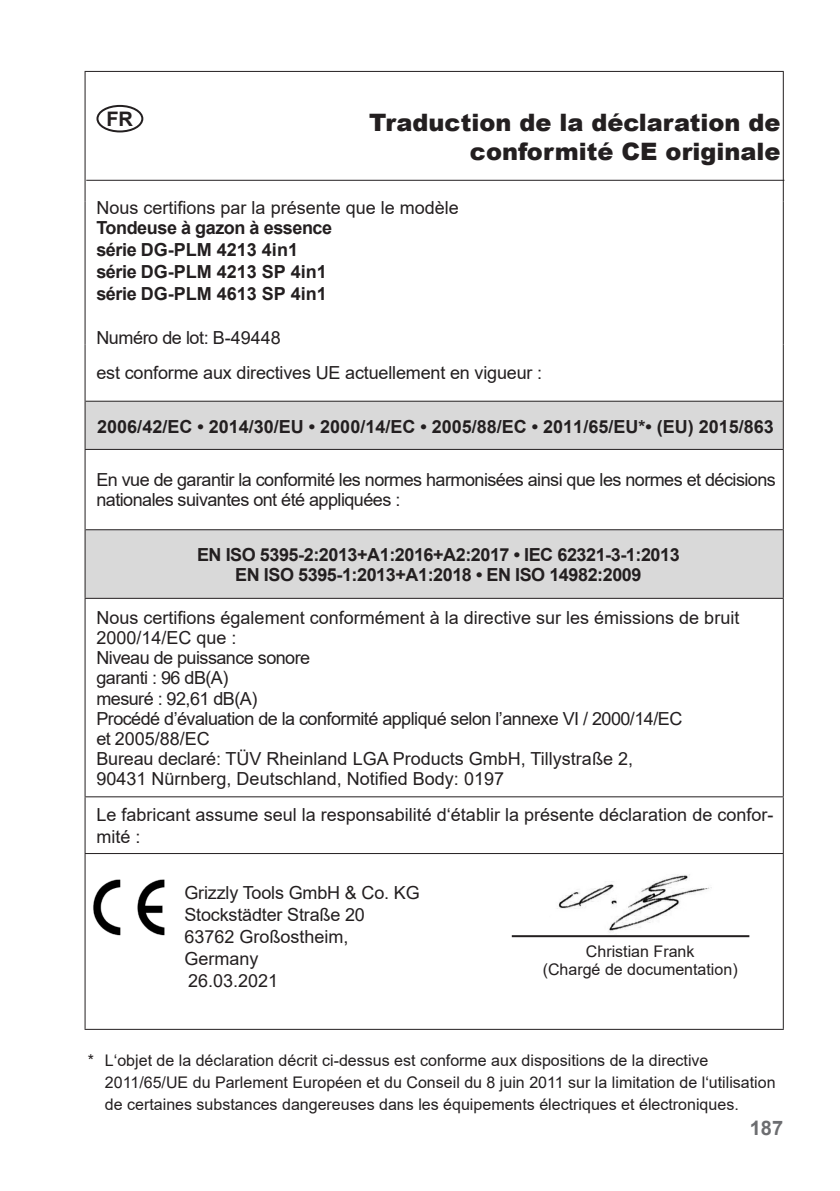
<style>
.page{position:relative;width:840px;height:1191px;background:#fff}
.page>*{position:absolute;margin:0;border:0;box-sizing:border-box;transform-origin:0 0}
.Überschrift_CE{font:900 24px "Arial";color:#231f20}
.t1{font:700 20px "Arial";color:#6c6d70}
.t2{font:700 20px "Arial";color:#231f20}
.CE-Text{font:18px/22px "Arial";letter-spacing:-.01em;color:#231f20}
.CE-Text-2{font:18px/20px "Arial";letter-spacing:-.03em;color:#231f20}
.CE-Text-3{font:700 18px/22px "Arial";color:#231f20}
.CE-Text-4{font:700 18px "Arial";letter-spacing:-.025em;color:#231f20}
.CE-Text-5{font:16px/22px "Arial";color:#231f20}
</style>
<div class="page">
<svg style="left:85px;top:402px;width:697px;height:196px;fill:#d9d9d9"></svg>
<hr style="left:84px;top:201px;width:1px;height:143px;background:#231f20">
<hr style="left:782px;top:201px;width:1px;height:143px;background:#231f20">
<hr style="left:84px;top:344px;width:1px;height:57px;background:#231f20">
<hr style="left:782px;top:344px;width:1px;height:57px;background:#231f20">
<hr style="left:84px;top:401px;width:1px;height:48px;background:#231f20">
<hr style="left:782px;top:401px;width:1px;height:48px;background:#231f20">
<hr style="left:84px;top:449px;width:699px;height:1px;background:#231f20">
<hr style="left:84px;top:450px;width:1px;height:80px;background:#231f20">
<hr style="left:782px;top:450px;width:1px;height:80px;background:#231f20">
<hr style="left:782px;top:530px;width:1px;height:68px;background:#231f20">
<hr style="left:84px;top:598px;width:699px;height:1px;background:#231f20">
<hr style="left:84px;top:599px;width:1px;height:197px;background:#231f20">
<hr style="left:782px;top:599px;width:1px;height:197px;background:#231f20">
<hr style="left:84px;top:796px;width:699px;height:1px;background:#231f20">
<hr style="left:84px;top:797px;width:1px;height:56px;background:#231f20">
<hr style="left:782px;top:797px;width:1px;height:56px;background:#231f20">
<hr style="left:84px;top:853px;width:699px;height:1px;background:#231f20">
<hr style="left:84px;top:854px;width:1px;height:174px;background:#231f20">
<hr style="left:782px;top:854px;width:1px;height:174px;background:#231f20">
<hr style="left:84px;top:1028px;width:699px;height:1px;background:#231f20">
<hr style="left:85px;top:401px;width:697px;height:1px;background:#231f20">
<hr style="left:84px;top:71px;width:699px;height:1px;background:#231f20">
<hr style="left:84px;top:72px;width:1px;height:129px;background:#231f20">
<hr style="left:782px;top:72px;width:1px;height:129px;background:#231f20">
<hr style="left:85px;top:529px;width:697px;height:1px;background:#231f20">
<hr style="left:84px;top:530px;width:1px;height:68px;background:#231f20">
<img style="left:93px;top:879px;width:72px;height:57px">
<hr style="left:511px;top:935px;width:238px;height:2px;background:#231f20">
<div style="left:96px;top:105px;width:47px;height:27px;border:2px solid #231f20;border-radius:50%"></div>
<hr style="left:86px;top:180px;width:697px;height:1px;background:#231f20">
<img style="left:557px;top:874px;width:155px;height:59px">
<p class="t2" style="left:106px;top:105px;width:28px">FR</p>
<p class="Überschrift_CE" style="left:369px;top:105px;width:412px">Traduction de la déclaration de</p>
<p class="Überschrift_CE" style="left:469px;top:134px;width:312px">conformité CE originale</p>
<p class="CE-Text" style="left:96px;top:197px;width:364px">Nous certifions par la présente que le modèle</p>
<p class="CE-Text-4" style="left:96px;top:215px;width:237px">Tondeuse à gazon à essence</p>
<p class="CE-Text-3" style="left:96px;top:239px;width:232px">série DG-PLM 4213 4in1 série DG-PLM 4213 SP 4in1 série DG-PLM 4613 SP 4in1</p>
<p class="CE-Text" style="left:96px;top:327px;width:186px">Numéro de lot: B-49448</p>
<p class="CE-Text" style="left:96px;top:362px;width:447px">est conforme aux directives UE actuellement en vigueur :</p>
<p class="CE-Text-3" style="left:97px;top:416px;width:678px">2006/42/EC • 2014/30/EU • 2000/14/EC • 2005/88/EC • 2011/65/EU*• (EU) 2015/863</p>
<p class="CE-Text-2" style="left:96px;top:470px;width:680px">En vue de garantir la conformité les normes harmonisées ainsi que les normes et décisions nationales suivantes ont été appliquées :</p>
<p class="CE-Text-4" style="left:197px;top:541px;width:484px">EN ISO 5395-2:2013+A1:2016+A2:2017 • IEC 62321-3-1:2013</p>
<p class="CE-Text-4" style="left:235px;top:561px;width:407px">EN ISO 5395-1:2013+A1:2018 • EN ISO 14982:2009</p>
<p class="CE-Text" style="left:96px;top:607px;width:644px;line-height:20px">Nous certifions également conformément à la directive sur les émissions de bruit<br>2000/14/EC que :</p>
<p class="CE-Text-2" style="left:96px;top:647px;width:215px">Niveau de puissance sonore</p>
<p class="CE-Text-2" style="left:96px;top:667px;width:133px">garanti : 96 dB(A)</p>
<p class="CE-Text-2" style="left:96px;top:688px;width:162px">mesuré : 92,61 dB(A)</p>
<p class="CE-Text-2" style="left:96px;top:708px;width:587px">Procédé d’évaluation de la conformité appliqué selon l’annexe VI / 2000/14/EC et 2005/88/EC</p>
<p class="CE-Text" style="left:96px;top:748px;width:538px;line-height:20px">Bureau declaré: TÜV Rheinland LGA Products GmbH, Tillystraße 2,<br>90431 Nürnberg, Deutschland, Notified Body: 0197</p>
<p class="CE-Text" style="left:96px;top:803px;width:678px">Le fabricant assume seul la responsabilité d‘établir la présente déclaration de confor&shy;mité :</p>
<p class="CE-Text" style="left:184px;top:881px;width:237px">Grizzly Tools GmbH &amp; Co. KG<br>Stockstädter Straße 20<br>63762 Großostheim,</p>
<p class="CE-Text" style="left:184px;top:947px;width:76px">Germany</p>
<p class="CE-Text" style="left:188px;top:969px;width:92px">26.03.2021</p>
<p class="CE-Text-5" style="left:585px;top:940px;width:110px">Christian Frank</p>
<p class="CE-Text-5" style="left:542px;top:958px;width:196px">(Chargé de documentation)</p>
<p class="CE-Text-5" style="left:105px;top:1049px;width:672px;text-indent:-17px">* L‘objet de la déclaration décrit ci-dessus est conforme aux dispositions de la directive<br>2011/65/UE du Parlement Européen et du Conseil du 8 juin 2011 sur la limitation de l‘utilisation de certaines substances dangereuses dans les équipements électriques et électroniques.</p>
<p class="t1" style="left:749px;top:1114px;width:35px">187</p>
</div>
